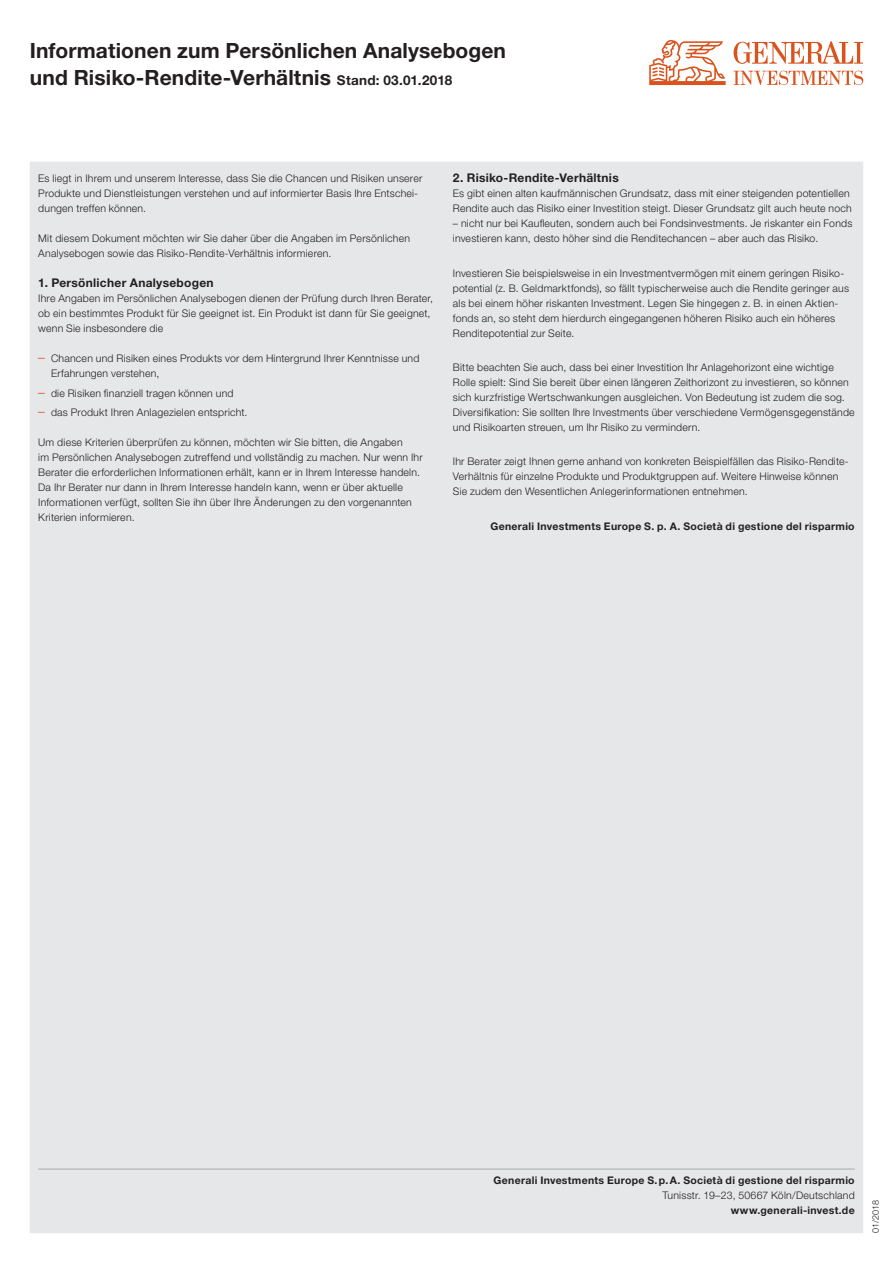
<style>
.page{position:relative;width:893px;height:1263px;background:#fff}
.page>*{position:absolute;margin:0;border:0;box-sizing:border-box;transform-origin:0 0}
.t1{font:700 21px/27.5px "Helvetica Neue LT";letter-spacing:.005em;color:#231f20}
.t2{font:700 12px "Helvetica Neue LT";letter-spacing:.025em;color:#231f20}
.t3{font:300 10.5px/15px "Helvetica Neue LT";letter-spacing:.02em;color:#231f20}
.t4{font:700 10.5px "Helvetica Neue LT";letter-spacing:.03em;color:#231f20}
.t5{font:300 9px "Helvetica Neue LT";color:#231f20}
.s1{font-size:13.5px}
.s2{font-size:13.5px;color:#d9531c}
</style>
<div class="page">
<div style="left:30px;top:162px;width:833px;height:1071px;background:#e6e7e9"></div>
<hr style="left:38px;top:1169px;width:817px;height:1px;background:#a8a9ad">
<svg style="left:649px;top:40px;width:77px;height:45px"></svg>
<svg style="left:733px;top:71px;width:130px;height:14px"></svg>
<svg style="left:733px;top:41px;width:130px;height:23px"></svg>
<h1 class="t1" style="left:30px;top:36px;width:478px">Informationen zum Persönlichen Analysebogen und Risiko-Rendite-Verhältnis <span class="s1">Stand: 03.01.2018</span></h1>
<p class="t3" style="left:38px;top:171px;width:386px">Es liegt in Ihrem und unserem Interesse, dass Sie die Chancen und Risiken unserer<br>Produkte und Dienstleistungen verstehen und auf informierter Basis Ihre Entschei&shy;dungen treffen können.</p>
<p class="t3" style="left:38px;top:231px;width:373px">Mit diesem Dokument möchten wir Sie daher über die Angaben im Persönlichen<br>Analysebogen sowie das Risiko-Rendite-Verhältnis informieren.</p>
<p class="t2" style="left:38px;top:276px;width:177px">1. Persönlicher Analysebogen</p>
<p class="t3" style="left:38px;top:291px;width:396px">Ihre Angaben im Persönlichen Analysebogen dienen der Prüfung durch Ihren Berater, ob ein bestimmtes Produkt für Sie geeignet ist. Ein Produkt ist dann für Sie geeignet, wenn Sie insbesondere die</p>
<p class="t3" style="left:51px;top:351px;width:370px;text-indent:-13px"><span class="s2">–</span> Chancen und Risiken eines Produkts vor dem Hintergrund Ihrer Kenntnisse und<br>Erfahrungen verstehen,</p>
<p class="t3" style="left:38px;top:385px;width:197px"><span class="s2">–</span> die Risiken finanziell tragen können und</p>
<p class="t3" style="left:38px;top:404px;width:211px"><span class="s2">–</span> das Produkt Ihren Anlagezielen entspricht.</p>
<p class="t3" style="left:38px;top:434px;width:386px">Um diese Kriterien überprüfen zu können, möchten wir Sie bitten, die Angaben<br>im Persönlichen Analysebogen zutreffend und vollständig zu machen. Nur wenn Ihr Berater die erforderlichen Informationen erhält, kann er in Ihrem Interesse handeln.<br>Da Ihr Berater nur dann in Ihrem Interesse handeln kann, wenn er über aktuelle Informationen verfügt, sollten Sie ihn über Ihre Änderungen zu den vorgenannten Kriterien informieren.</p>
<p class="t2" style="left:453px;top:171px;width:167px">2. Risiko-Rendite-Verhältnis</p>
<p class="t3" style="left:453px;top:186px;width:400px">Es gibt einen alten kaufmännischen Grundsatz, dass mit einer steigenden potentiellen<br>Rendite auch das Risiko einer Investition steigt. Dieser Grundsatz gilt auch heute noch</p>
<p class="t3" style="left:453px;top:216px;width:401px">– nicht nur bei Kaufleuten, sondern auch bei Fondsinvestments. Je riskanter ein Fonds investieren kann, desto höher sind die Renditechancen – aber auch das Risiko.</p>
<p class="t3" style="left:453px;top:265px;width:398px">Investieren Sie beispielsweise in ein Investmentvermögen mit einem geringen Risiko&shy;potential (z. B. Geldmarktfonds), so fällt typischerweise auch die Rendite geringer aus als bei einem höher riskanten Investment. Legen Sie hingegen z. B. in einen Aktien&shy;fonds an, so steht dem hierdurch eingegangenen höheren Risiko auch ein höheres Renditepotential zur Seite.</p>
<p class="t3" style="left:453px;top:359px;width:403px">Bitte beachten Sie auch, dass bei einer Investition Ihr Anlagehorizont eine wichtige Rolle spielt: Sind Sie bereit über einen längeren Zeithorizont zu investieren, so können sich kurzfristige Wertschwankungen ausgleichen. Von Bedeutung ist zudem die sog.<br>Diversifikation: Sie sollten Ihre Investments über verschiedene Vermögensgegenstände und Risikoarten streuen, um Ihr Risiko zu vermindern.</p>
<p class="t3" style="left:453px;top:454px;width:396px">Ihr Berater zeigt Ihnen gerne anhand von konkreten Beispielfällen das Risiko-Rendite-<br>Verhältnis für einzelne Produkte und Produktgruppen auf. Weitere Hinweise können<br>Sie zudem den Wesentlichen Anlegerinformationen entnehmen.</p>
<p class="t4" style="left:490px;top:519px;width:366px">Generali Investments Europe S. p. A. Società di gestione del risparmio</p>
<p class="t4" style="left:494px;top:1174px;width:363px">Generali Investments Europe S.p.A. Società di gestione del risparmio</p>
<p class="t3" style="left:662px;top:1188px;width:194px">Tunisstr. 19–23, 50667 Köln/Deutschland</p>
<p class="t4" style="left:731px;top:1204px;width:125px">www.generali-invest.de</p>
<p class="t5" style="left:870px;top:1233px;width:34px;rotate:-90deg">01/2018</p>
</div>
